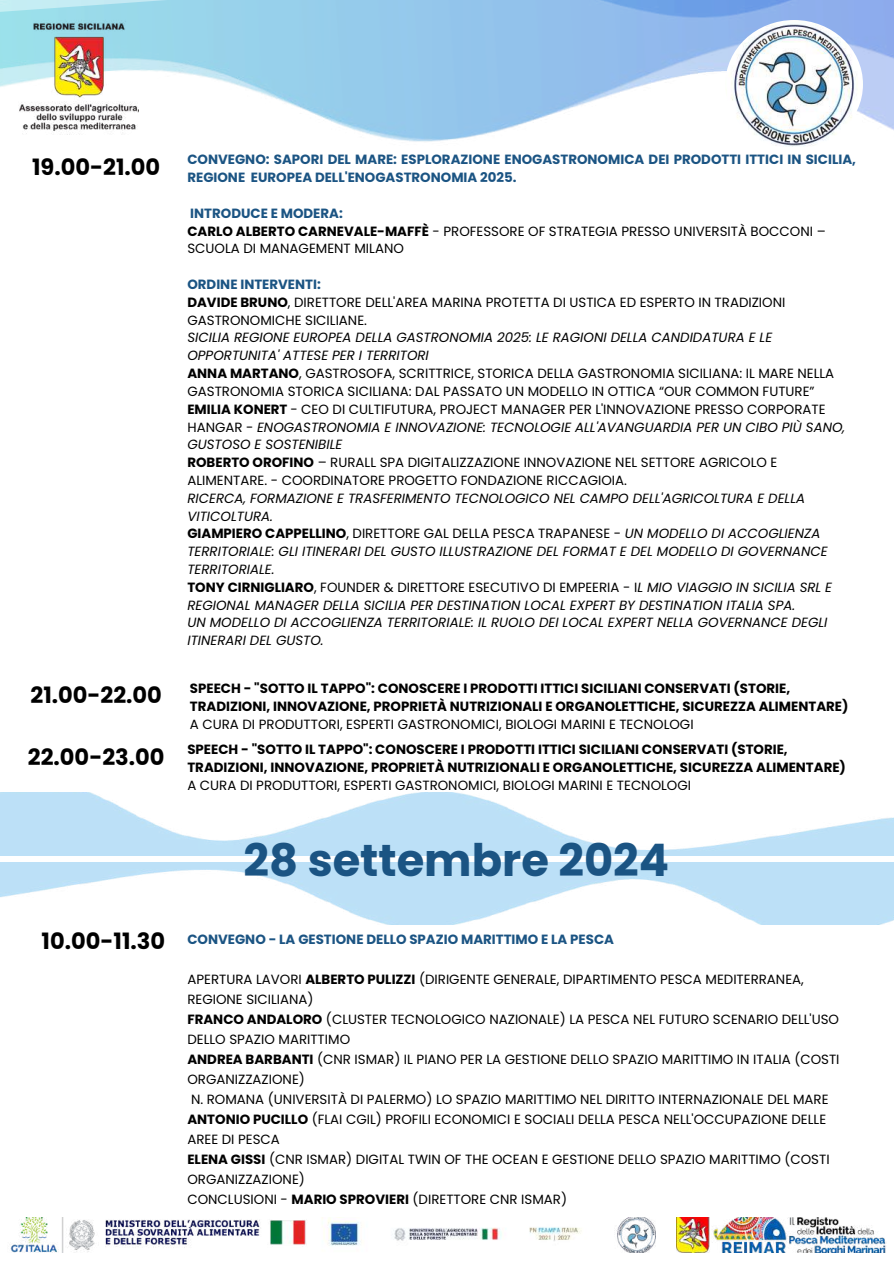
<style>
.page{position:relative;width:894px;height:1264px;background:#fff}
.page>*{position:absolute;margin:0;border:0;box-sizing:border-box;transform-origin:0 0}
.t1{font:700 44.85px "Poppins";color:#1b5483}
.t2{font:700 22.5px "Poppins";color:#000}
.t3{font:13.35px/17.9px "Poppins";color:#000}
.t4{font:italic 13.35px/17.9px "Poppins";color:#000}
.t5{font:700 13.35px/17.9px "Poppins";color:#000}
.t6{font:700 13.35px/17.9px "Poppins";color:#1b5483}
.s1{font-weight:700;color:#1b5483}
.s2{font-weight:700}
.s3{font-style:italic}
.s4{font-weight:700;font-style:normal}
.s5{font-style:normal}
</style>
<div class="page">
<img style="left:0;top:0;width:893px;height:142px">
<img style="left:19px;top:15px;width:119px;height:119px">
<img style="left:725px;top:20px;width:137px;height:129px;border-radius:50%">
<img style="left:616px;top:1217px;width:40px;height:35px">
<img style="left:10px;top:1217px;width:572px;height:35px">
<img style="left:676px;top:1217px;width:210px;height:35px">
<img style="left:0;top:862px;width:893px;height:62px">
<img style="left:0;top:792px;width:893px;height:63px">
<h2 class="t2" style="left:32px;top:151px;width:130px">19.00-21.00</h2>
<p class="t6" style="left:187px;top:151px;width:670px">CONVEGNO: SAPORI DEL MARE: ESPLORAZIONE ENOGASTRONOMICA DEI PRODOTTI ITTICI IN SICILIA,<br>REGIONE EUROPEA DELL'ENOGASTRONOMIA 2025.</p>
<p class="t3" style="left:187px;top:204px;width:639px"><span class="s1">INTRODUCE E MODERA:<br></span><span class="s2">CARLO ALBERTO CARNEVALE-MAFFÈ</span> - PROFESSORE OF STRATEGIA PRESSO UNIVERSITÀ BOCCONI –<br>SCUOLA DI MANAGEMENT MILANO</p>
<p class="t3" style="left:187px;top:275px;width:599px"><span class="s1">ORDINE INTERVENTI:<br></span><span class="s2">DAVIDE BRUNO</span>, DIRETTORE DELL'AREA MARINA PROTETTA DI USTICA ED ESPERTO IN TRADIZIONI<br>GASTRONOMICHE SICILIANE.</p>
<p class="t3" style="left:187px;top:329px;width:659px"><span class="s3">SICILIA REGIONE EUROPEA DELLA GASTRONOMIA 2025: LE RAGIONI DELLA CANDIDATURA E LE OPPORTUNITA' ATTESE PER I TERRITORI<br></span><span class="s2">ANNA MARTANO</span>, GASTROSOFA, SCRITTRICE, STORICA DELLA GASTRONOMIA SICILIANA: IL MARE NELLA GASTRONOMIA STORICA SICILIANA: DAL PASSATO UN MODELLO IN OTTICA “OUR COMMON FUTURE” <span class="s2">EMILIA KONERT</span> - CEO DI CULTIFUTURA, PROJECT MANAGER PER L'INNOVAZIONE PRESSO CORPORATE HANGAR - <span class="s3">ENOGASTRONOMIA E INNOVAZIONE: TECNOLOGIE ALL'AVANGUARDIA PER UN CIBO PIÙ SANO, GUSTOSO E SOSTENIBILE<br></span><span class="s2">ROBERTO OROFINO</span> – RURALL SPA DIGITALIZZAZIONE INNOVAZIONE NEL SETTORE AGRICOLO E ALIMENTARE. - COORDINATORE PROGETTO FONDAZIONE RICCAGIOIA.</p>
<p class="t4" style="left:187px;top:489px;width:646px">RICERCA, FORMAZIONE E TRASFERIMENTO TECNOLOGICO NEL CAMPO DELL'AGRICOLTURA E DELLA VITICOLTURA.<br><span class="s4">GIAMPIERO CAPPELLINO</span><span class="s5">, DIRETTORE GAL DELLA PESCA TRAPANESE -</span> UN MODELLO DI ACCOGLIENZA TERRITORIALE: GLI ITINERARI DEL GUSTO ILLUSTRAZIONE DEL FORMAT E DEL MODELLO DI GOVERNANCE TERRITORIALE.<br><span class="s4">TONY CIRNIGLIARO</span><span class="s5">, FOUNDER &amp; DIRETTORE ESECUTIVO DI EMPEERIA - I</span>L MIO VIAGGIO IN SICILIA SRL E REGIONAL MANAGER DELLA SICILIA PER DESTINATION LOCAL EXPERT BY DESTINATION ITALIA SPA.<br>UN MODELLO DI ACCOGLIENZA TERRITORIALE: IL RUOLO DEI LOCAL EXPERT NELLA GOVERNANCE DEGLI ITINERARI DEL GUSTO.</p>
<h2 class="t2" style="left:30px;top:679px;width:133px">21.00-22.00</h2>
<p class="t5" style="left:190px;top:679px;width:660px">SPEECH - "SOTTO IL TAPPO": CONOSCERE I PRODOTTI ITTICI SICILIANI CONSERVATI (STORIE,<br>TRADIZIONI, INNOVAZIONE, PROPRIETÀ NUTRIZIONALI E ORGANOLETTICHE, SICUREZZA ALIMENTARE)</p>
<p class="t3" style="left:190px;top:715px;width:505px">A CURA DI PRODUTTORI, ESPERTI GASTRONOMICI, BIOLOGI MARINI E TECNOLOGI</p>
<h2 class="t2" style="left:28px;top:741px;width:138px">22.00-23.00</h2>
<p class="t5" style="left:187px;top:740px;width:660px">SPEECH - "SOTTO IL TAPPO": CONOSCERE I PRODOTTI ITTICI SICILIANI CONSERVATI (STORIE,<br>TRADIZIONI, INNOVAZIONE, PROPRIETÀ NUTRIZIONALI E ORGANOLETTICHE, SICUREZZA ALIMENTARE)</p>
<p class="t3" style="left:187px;top:776px;width:505px">A CURA DI PRODUTTORI, ESPERTI GASTRONOMICI, BIOLOGI MARINI E TECNOLOGI</p>
<h1 class="t1" style="left:243px;top:829px;width:427px">28 settembre 2024</h1>
<h2 class="t2" style="left:42px;top:925px;width:125px">10.00-11.30</h2>
<p class="t6" style="left:187px;top:930px;width:428px">CONVEGNO - LA GESTIONE DELLO SPAZIO MARITTIMO E LA PESCA</p>
<p class="t3" style="left:187px;top:969px;width:653px;line-height:20.1px">APERTURA LAVORI <span class="s2">ALBERTO PULIZZI</span> (DIRIGENTE GENERALE, DIPARTIMENTO PESCA MEDITERRANEA, REGIONE SICILIANA)<br><span class="s2">FRANCO ANDALORO</span> (CLUSTER TECNOLOGICO NAZIONALE) LA PESCA NEL FUTURO SCENARIO DELL'USO DELLO SPAZIO MARITTIMO<br><span class="s2">ANDREA BARBANTI</span> (CNR ISMAR) IL PIANO PER LA GESTIONE DELLO SPAZIO MARITTIMO IN ITALIA (COSTI ORGANIZZAZIONE)<br>N. ROMANA (UNIVERSITÀ DI PALERMO) LO SPAZIO MARITTIMO NEL DIRITTO INTERNAZIONALE DEL MARE <span class="s2">ANTONIO PUCILLO</span> (FLAI CGIL) PROFILI ECONOMICI E SOCIALI DELLA PESCA NELL'OCCUPAZIONE DELLE AREE DI PESCA<br><span class="s2">ELENA GISSI</span> (CNR ISMAR) DIGITAL TWIN OF THE OCEAN E GESTIONE DELLO SPAZIO MARITTIMO (COSTI ORGANIZZAZIONE)<br>CONCLUSIONI - <span class="s2">MARIO SPROVIERI</span> (DIRETTORE CNR ISMAR)</p>
</div>
